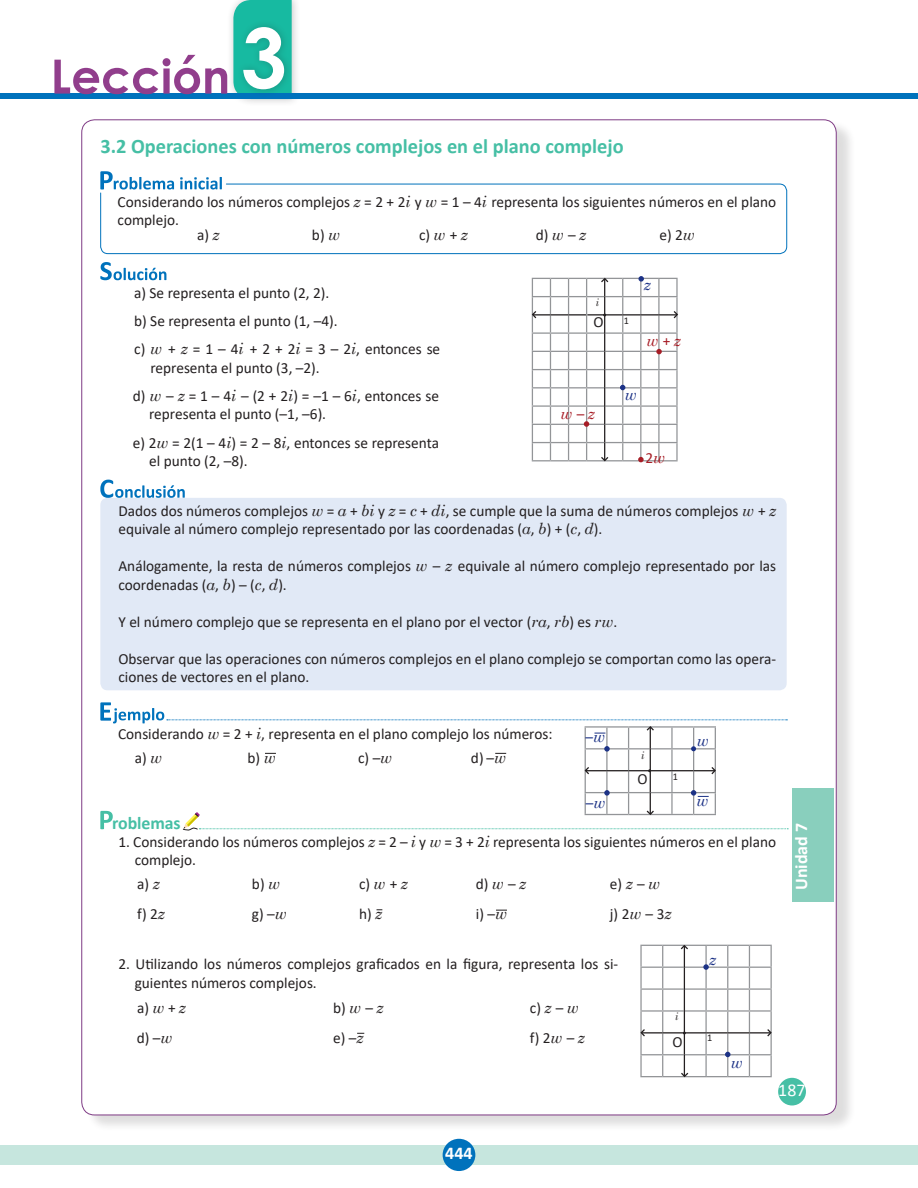
<style>
.page{position:relative;width:918px;height:1188px;background:#fff}
.page>*{position:absolute;margin:0;border:0;box-sizing:border-box;transform-origin:0 0}
.t1{font:700 82.5px "Century Gothic";color:#fff}
.t2{font:700 20.55px "Calibri";color:#46bfa5}
.t3{font:700 18px "Calibri";letter-spacing:-.005em;color:#46bfa5}
.t4{font:700 18px "Calibri";color:#fff}
.t5{font:18px "Calibri";color:#fff}
.t6{font:700 17.85px "Calibri";color:#fff}
.t7{font:15.45px/18.6px "Calibri";color:#231f20}
.t8{font:italic 15.45px "Century Schoolbook";color:#1c3286}
.t9{font:italic 15.45px "Century Schoolbook";color:#a71d26}
.t10{font:15.45px "Calibri";color:#1c3286}
.t11{font:15.45px "Calibri";color:#a71d26}
.t12{font:10.35px "Calibri";color:#231f20}
.t13{font:italic 10.35px "Century Schoolbook";color:#231f20}
.s1{font-family:"Century Schoolbook";font-style:italic}
.s2{font-family:"Calibri";font-style:normal}
</style>
<div class="page">
<div style="left:0;top:1145px;width:918px;height:19px;background:#c6e6de"></div>
<div style="left:443px;top:1139px;width:32px;height:32px;background:#0072bc;border-radius:50%"></div>
<div style="left:85px;top:120px;width:772px;height:1013px;background:#231f20;opacity:.15"></div>
<div style="left:82px;top:120px;width:754px;height:995px;background:#fff;border-radius:13px"></div>
<div style="left:226px;top:0;width:75px;height:108px;background:#231f20;opacity:.25"></div>
<svg style="left:233px;top:0;width:59px;height:94px"></svg>
<div style="left:0;top:94px;width:918px;height:5px;background:#0072bc"></div>
<svg style="left:54px;top:55px;width:173px;height:39px"></svg>
<div style="left:236px;top:19px;width:57px;height:79px;background:#231f20;opacity:.25"></div>
<div style="left:778px;top:1078px;width:28px;height:27px;background:#46bfa5;border-radius:50%"></div>
<div style="left:792px;top:788px;width:42px;height:113px;background:#89cfbd"></div>
<div style="left:100px;top:498px;width:687px;height:192px;background:#e1e9f6;border-radius:7px"></div>
<svg style="left:100px;top:262px;width:66px;height:18px"></svg>
<svg style="left:100px;top:183px;width:687px;height:71px"></svg>
<svg style="left:100px;top:171px;width:122px;height:19px"></svg>
<svg style="left:100px;top:480px;width:85px;height:18px"></svg>
<svg style="left:531px;top:276px;width:147px;height:186px"></svg>
<svg style="left:100px;top:702px;width:688px;height:129px"></svg>
<svg style="left:640px;top:944px;width:132px;height:134px"></svg>
<h1 class="t1" style="left:241px;top:-5px;width:48px">3</h1>
<h2 class="t2" style="left:100px;top:132px;width:525px">3.2 Operaciones con números complejos en el plano complejo</h2>
<p class="t7" style="left:118px;top:192px;width:660px">Considerando los números complejos <span class="s1">z</span> = 2 + 2<span class="s1">i</span> y <span class="s1">w</span> = 1 – 4<span class="s1">i</span> representa los siguientes números en el plano complejo.</p>
<p class="t7" style="left:312px;top:225px;width:30px">b) <span class="s1">w</span></p>
<p class="t7" style="left:419px;top:225px;width:50px">c) <span class="s1">w</span> + <span class="s1">z</span></p>
<p class="t7" style="left:536px;top:225px;width:52px">d) <span class="s1">w</span> – <span class="s1">z</span></p>
<p class="t7" style="left:659px;top:225px;width:37px">e) 2<span class="s1">w</span></p>
<p class="t7" style="left:197px;top:225px;width:24px">a) <span class="s1">z</span></p>
<p class="t7" style="left:134px;top:279px;width:308px;line-height:27.9px">a) Se representa el punto (2, 2).<br>b) Se representa el punto (1, –4).<br>c) <span class="s1">w</span> + <span class="s1">z</span> = 1 – 4<span class="s1">i</span> + 2 + 2<span class="s1">i</span> = 3 – 2<span class="s1">i</span>, entonces se</p>
<p class="t7" style="left:133px;top:353px;width:308px;line-height:28.2px;text-indent:18px">representa el punto (3, –2).<br>d) <span class="s1">w</span> – <span class="s1">z</span> = 1 – 4<span class="s1">i</span> – (2 + 2<span class="s1">i</span>) = –1 – 6<span class="s1">i</span>, entonces se</p>
<p class="t7" style="left:133px;top:400px;width:308px;line-height:28.2px;text-indent:16px">representa el punto (–1, –6).<br>e) 2<span class="s1">w</span> = 2(1 – 4<span class="s1">i</span>) = 2 – 8<span class="s1">i</span>, entonces se representa</p>
<p class="t7" style="left:149px;top:451px;width:100px">el punto (2, –8).</p>
<p class="t13" style="left:596px;top:294px;width:5px">i</p>
<p class="t7" style="left:593px;top:312px;width:12px">O</p>
<p class="t9" style="left:561px;top:401px;width:36px">w <span class="s2">–</span> z</p>
<p class="t12" style="left:624px;top:313px;width:7px">1</p>
<p class="t8" style="left:644px;top:272px;width:9px">z</p>
<p class="t9" style="left:647px;top:329px;width:36px">w <span class="s2">+</span> z</p>
<p class="t8" style="left:625px;top:382px;width:13px">w</p>
<p class="t11" style="left:645px;top:447px;width:21px">2<span class="s1">w</span></p>
<p class="t7" style="left:118px;top:501px;width:659px">Dados dos números complejos <span class="s1">w</span> = <span class="s1">a</span> + <span class="s1">bi</span> y <span class="s1">z</span> = <span class="s1">c</span> + <span class="s1">di</span>, se cumple que la suma de números complejos <span class="s1">w</span> + <span class="s1">z </span>equivale al número complejo representado por las coordenadas (<span class="s1">a</span>, <span class="s1">b</span>) + (<span class="s1">c</span>, <span class="s1">d</span>).</p>
<p class="t7" style="left:118px;top:556px;width:659px">Análogamente, la resta de números complejos <span class="s1">w</span> – <span class="s1">z</span> equivale al número complejo representado por las coordenadas (<span class="s1">a</span>, <span class="s1">b</span>) – (<span class="s1">c</span>, <span class="s1">d</span>).</p>
<p class="t7" style="left:118px;top:612px;width:500px">Y el número complejo que se representa en el plano por el vector (<span class="s1">ra</span>, <span class="s1">rb</span>) es <span class="s1">rw</span>.</p>
<p class="t7" style="left:118px;top:649px;width:659px">Observar que las operaciones con números complejos en el plano complejo se comportan como las opera&shy;ciones de vectores en el plano.</p>
<p class="t7" style="left:135px;top:721px;width:419px;line-height:24.3px;text-indent:-17px">Considerando <span class="s1">w</span> = 2 + <span class="s1">i</span>, representa en el plano complejo los números: a) <span class="s1">w</span></p>
<p class="t7" style="left:248px;top:748px;width:30px">b) <span class="s1">w</span></p>
<p class="t7" style="left:358px;top:748px;width:36px">c) –<span class="s1">w</span></p>
<p class="t7" style="left:471px;top:748px;width:37px">d) –<span class="s1">w</span></p>
<p class="t3" style="left:112px;top:810px;width:70px">roblemas</p>
<p class="t10" style="left:586px;top:726px;width:21px">–<span class="s1">w</span></p>
<p class="t13" style="left:641px;top:748px;width:5px">i</p>
<p class="t7" style="left:638px;top:769px;width:12px">O</p>
<p class="t12" style="left:673px;top:769px;width:7px">1</p>
<p class="t8" style="left:697px;top:729px;width:13px">w</p>
<p class="t10" style="left:586px;top:792px;width:21px">–<span class="s1">w</span></p>
<p class="t8" style="left:697px;top:789px;width:13px">w</p>
<p class="t7" style="left:135px;top:832px;width:643px;text-indent:-16px">1. Considerando los números complejos <span class="s1">z</span> = 2 – <span class="s1">i</span> y <span class="s1">w</span> = 3 + 2<span class="s1">i</span> representa los siguientes números en el plano complejo.</p>
<p class="t7" style="left:137px;top:874px;width:24px">a) <span class="s1">z</span></p>
<p class="t7" style="left:252px;top:874px;width:30px">b) <span class="s1">w</span></p>
<p class="t7" style="left:359px;top:874px;width:50px">c) <span class="s1">w</span> + <span class="s1">z</span></p>
<p class="t7" style="left:476px;top:874px;width:52px">d) <span class="s1">w</span> – <span class="s1">z</span></p>
<p class="t7" style="left:610px;top:874px;width:52px">e) <span class="s1">z</span> – <span class="s1">w</span></p>
<p class="t7" style="left:137px;top:905px;width:29px">f) 2<span class="s1">z</span></p>
<p class="t7" style="left:252px;top:905px;width:36px">g) –<span class="s1">w</span></p>
<p class="t7" style="left:359px;top:904px;width:25px">h) <span class="s1">z</span></p>
<p class="t7" style="left:476px;top:905px;width:33px">i) –<span class="s1">w</span></p>
<p class="t7" style="left:610px;top:905px;width:63px">j) 2<span class="s1">w</span> – 3<span class="s1">z</span></p>
<p class="t7" style="left:135px;top:954px;width:485px;text-indent:-16px">2. Utilizando los números complejos graficados en la figura, representa los si&shy;guientes números complejos.</p>
<p class="t7" style="left:137px;top:999px;width:50px">a) <span class="s1">w</span> + <span class="s1">z</span></p>
<p class="t7" style="left:333px;top:999px;width:52px">b) <span class="s1">w</span> – <span class="s1">z</span></p>
<p class="t7" style="left:530px;top:999px;width:50px">c) <span class="s1">z</span> – <span class="s1">w</span></p>
<p class="t7" style="left:137px;top:1028px;width:37px">d) –<span class="s1">w</span></p>
<p class="t7" style="left:333px;top:1028px;width:32px">e) –<span class="s1">z</span></p>
<p class="t7" style="left:530px;top:1028px;width:57px">f) 2<span class="s1">w</span> – <span class="s1">z</span></p>
<p class="t13" style="left:675px;top:1009px;width:5px">i</p>
<p class="t7" style="left:672px;top:1032px;width:12px">O</p>
<p class="t8" style="left:709px;top:948px;width:9px">z</p>
<p class="t12" style="left:707px;top:1030px;width:7px">1</p>
<p class="t8" style="left:731px;top:1051px;width:13px">w</p>
<p class="t6" style="left:788px;top:890px;width:69px;rotate:-90deg">Unidad 7</p>
<p class="t4" style="left:445px;top:1140px;width:29px">444</p>
<p class="t5" style="left:778px;top:1078px;width:29px">187</p>
</div>
